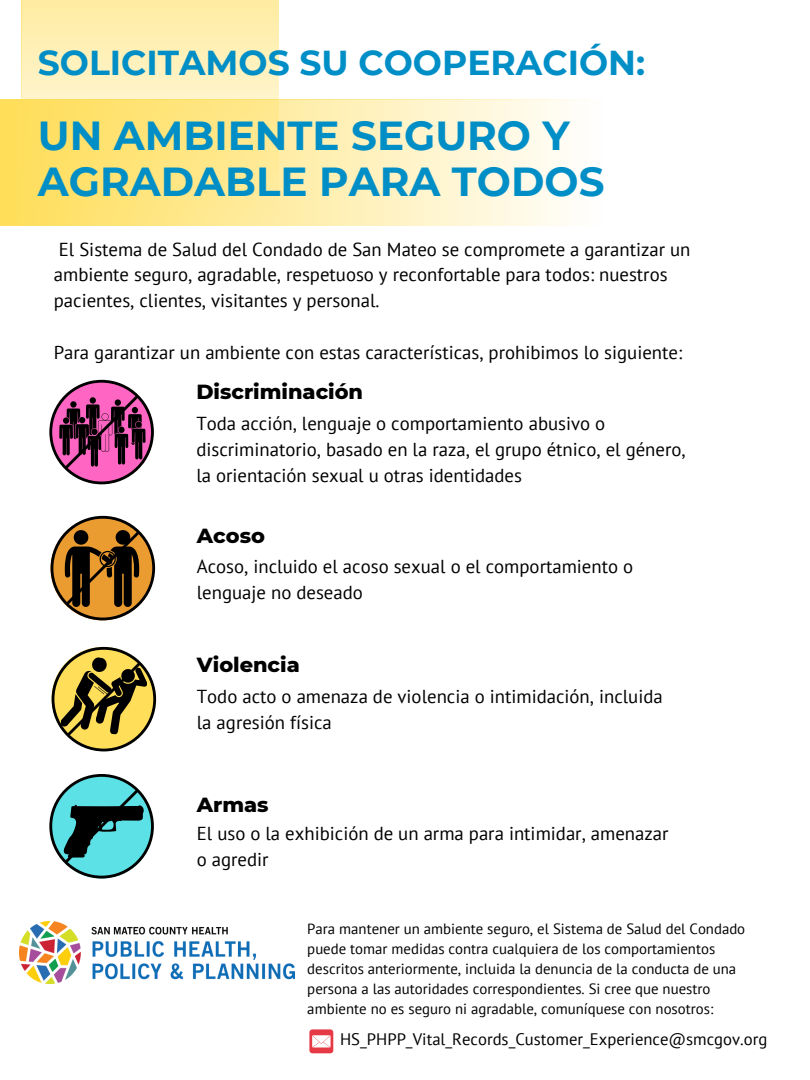
<style>
.page{position:relative;width:810px;height:1080px;background:#fff}
.page>*{position:absolute;margin:0;border:0;box-sizing:border-box;transform-origin:0 0}
.t1{font:700 40.44px/46.4px "Montserrat";color:#008ec6}
.t2{font:700 34.5px "Montserrat";color:#008ec6}
.t3{font:800 20.81px "Montserrat";color:#000}
.t4{font:18.75px/26.2px "PT Sans";color:#000}
.t5{font:16.62px "PT Sans";color:#000}
.t6{font:14.81px/19.9px "PT Sans";color:#000}
</style>
<div class="page">
<svg style="left:22px;top:0;width:257px;height:226px;background:#fff0b5"></svg>
<div style="left:0;top:99px;width:680px;height:126px;background:linear-gradient(to right,#fd5,#fff)"></div>
<div style="left:309px;top:1029px;width:24px;height:24px;background:#e63946;border-radius:3px"></div>
<svg style="left:312px;top:1035px;width:19px;height:12px"></svg>
<svg style="left:49px;top:380px;width:105px;height:104px"></svg>
<svg style="left:51px;top:516px;width:104px;height:104px"></svg>
<svg style="left:52px;top:647px;width:104px;height:104px"></svg>
<svg style="left:49px;top:774px;width:105px;height:105px"></svg>
<img style="left:19px;top:922px;width:276px;height:62px">
<h4 class="t2" style="left:38px;top:42px;width:609px">SOLICITAMOS SU COOPERACIÓN:</h4>
<h3 class="t1" style="left:38px;top:112px;width:568px">UN AMBIENTE SEGURO Y<br>AGRADABLE PARA TODOS</h3>
<h4 class="t4" style="left:54px;top:236px;width:638px;line-height:25.8px">El Sistema de Salud del Condado de San Mateo se compromete a garantizar un ambiente seguro, agradable, respetuoso y reconfortable para todos: nuestros pacientes, clientes, visitantes y personal.</h4>
<p class="t4" style="left:54px;top:339px;width:630px">Para garantizar un ambiente con estas características, prohibimos lo siguiente:</p>
<p class="t3" style="left:196px;top:379px;width:168px">Discriminación</p>
<h4 class="t4" style="left:196px;top:410px;width:491px">Toda acción, lenguaje o comportamiento abusivo o discriminatorio, basado en la raza, el grupo étnico, el género, la orientación sexual u otras identidades</h4>
<h1 class="t3" style="left:197px;top:522px;width:70px">Acoso</h1>
<h2 class="t4" style="left:197px;top:553px;width:438px">Acoso, incluido el acoso sexual o el comportamiento o lenguaje no deseado</h2>
<h4 class="t3" style="left:197px;top:652px;width:104px">Violencia</h4>
<p class="t4" style="left:197px;top:683px;width:467px">Todo acto o amenaza de violencia o intimidación, incluida la agresión física</p>
<p class="t3" style="left:197px;top:792px;width:73px">Armas</p>
<h3 class="t4" style="left:197px;top:820px;width:473px">El uso o la exhibición de un arma para intimidar, amenazar o agredir</h3>
<p class="t6" style="left:307px;top:919px;width:439px">Para mantener un ambiente seguro, el Sistema de Salud del Condado puede tomar medidas contra cualquiera de los comportamientos descritos anteriormente, incluida la denuncia de la conducta de una persona a las autoridades correspondientes. Si cree que nuestro ambiente no es seguro ni agradable, comuníquese con nosotros:</p>
<p class="t5" style="left:340px;top:1028px;width:429px">HS_PHPP_Vital_Records_Customer_Experience@smcgov.org</p>
</div>
